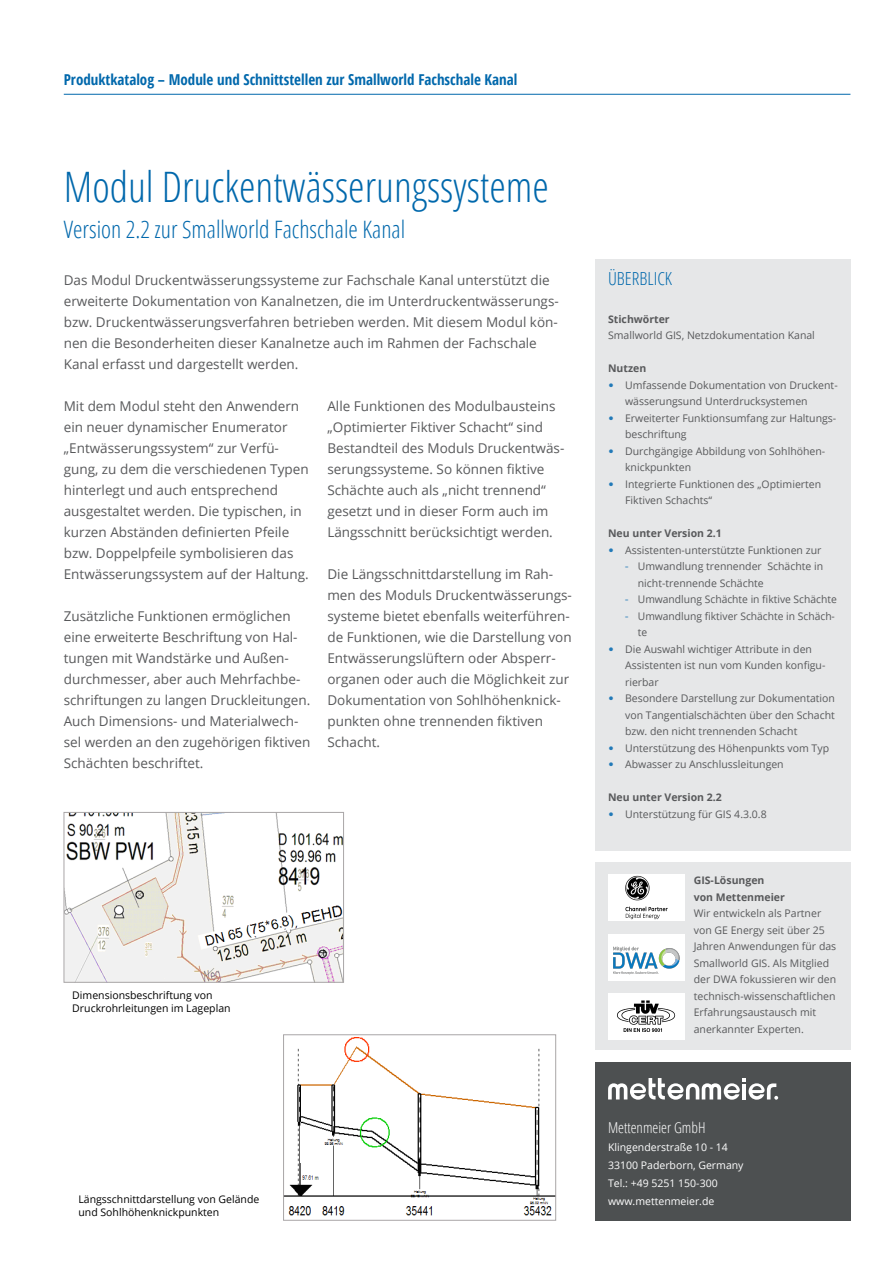
<style>
.page{position:relative;width:893px;height:1263px;background:#fff}
.page>*{position:absolute;margin:0;border:0;box-sizing:border-box;transform-origin:0 0}
.t1{font:300 condensed 42px "Open Sans";color:#0068ac}
.t2{font:300 condensed 24px "Open Sans";color:#0068ac}
.t3{font:300 condensed 18px "Open Sans";color:#0068ac}
.t4{font:700 condensed 15px "Open Sans";color:#0068ac}
.t5{font:300 condensed 15px "Open Sans";color:#fff}
.t6{font:13.5px/21px "Open Sans";color:#58595b}
.t7{font:10.5px/16.5px "Open Sans";color:#58595b}
.t8{font:10.5px/12.6px "Open Sans";color:#000}
.t9{font:10.5px/18px "Open Sans";color:#fff}
.t10{font:700 10.5px/16.5px "Open Sans";color:#58595b}
.s1{font-family:"Calibri";font-size:12px;color:#227ab8}
</style>
<div class="page">
<div style="left:595px;top:863px;width:255px;height:187px;background:#e6e7e8"></div>
<div style="left:595px;top:259px;width:255px;height:591px;background:#e6e7e8"></div>
<div style="left:595px;top:1062px;width:255px;height:158px;background:#4d5051"></div>
<svg style="left:608px;top:1078px;width:171px;height:22px"></svg>
<hr style="left:64px;top:94px;width:786px;height:1px;background:#0068ac">
<div style="left:608px;top:993px;width:77px;height:47px;background:#fff"></div>
<img style="left:617px;top:1000px;width:59px;height:32px">
<div style="left:608px;top:934px;width:77px;height:47px;background:#fff"></div>
<div style="left:608px;top:874px;width:77px;height:47px;background:#fff"></div>
<img style="left:625px;top:875px;width:43px;height:44px">
<img style="left:614px;top:946px;width:65px;height:29px">
<img style="left:66px;top:814px;width:276px;height:166px">
<div style="left:64px;top:812px;width:280px;height:170px;border:1px solid #a9a6a7"></div>
<img style="left:285px;top:1037px;width:269px;height:179px">
<div style="left:283px;top:1034px;width:273px;height:186px;border:1px solid #a9a6a7"></div>
<p class="t4" style="left:64px;top:69px;width:455px">Produktkatalog – Module und Schnittstellen zur Smallworld Fachschale Kanal</p>
<h1 class="t1" style="left:64px;top:158px;width:487px">Modul Druckentwässerungssysteme</h1>
<h2 class="t2" style="left:64px;top:213px;width:343px">Version 2.2 zur Smallworld Fachschale Kanal</h2>
<p class="t6" style="left:64px;top:269px;width:496px">Das Modul Druckentwässerungssysteme zur Fachschale Kanal unterstützt die erweiterte Dokumentation von Kanalnetzen, die im Unterdruckentwässerungs&shy;bzw. Druckentwässerungsverfahren betrieben werden. Mit diesem Modul kön&shy;nen die Besonderheiten dieser Kanalnetze auch im Rahmen der Fachschale Kanal erfasst und dargestellt werden.</p>
<p class="t6" style="left:64px;top:395px;width:246px">Mit dem Modul steht den Anwendern ein neuer dynamischer Enumerator „Entwässerungssystem“ zur Verfü&shy;gung, zu dem die verschiedenen Typen hinterlegt und auch entsprechend ausgestaltet werden. Die typischen, in kurzen Abständen definierten Pfeile bzw. Doppelpfeile symbolisieren das Entwässerungssystem auf der Haltung.</p>
<p class="t6" style="left:64px;top:605px;width:248px">Zusätzliche Funktionen ermöglichen eine erweiterte Beschriftung von Hal&shy;tungen mit Wandstärke und Außen&shy;durchmesser, aber auch Mehrfachbe&shy;schriftungen zu langen Druckleitungen.<br>Auch Dimensions- und Materialwech&shy;sel werden an den zugehörigen fiktiven Schächten beschriftet.</p>
<p class="t6" style="left:327px;top:395px;width:238px">Alle Funktionen des Modulbausteins „Optimierter Fiktiver Schacht“ sind Bestandteil des Moduls Druckentwäs&shy;serungssysteme. So können fiktive Schächte auch als „nicht trennend“ gesetzt und in dieser Form auch im Längsschnitt berücksichtigt werden.</p>
<p class="t6" style="left:327px;top:563px;width:246px">Die Längsschnittdarstellung im Rah&shy;men des Moduls Druckentwässerungs&shy;systeme bietet ebenfalls weiterführen&shy;de Funktionen, wie die Darstellung von Entwässerungslüftern oder Absperr&shy;organen oder auch die Möglichkeit zur Dokumentation von Sohlhöhenknick&shy;punkten ohne trennenden fiktiven Schacht.</p>
<p class="t8" style="left:72px;top:989px;width:160px">Dimensionsbeschriftung von<br>Druckrohrleitungen im Lageplan</p>
<p class="t8" style="left:78px;top:1192px;width:182px">Längsschnittdarstellung von Gelände und Sohlhöhenknickpunkten</p>
<h3 class="t3" style="left:608px;top:266px;width:66px">ÜBERBLICK</h3>
<p class="t10" style="left:608px;top:310px;width:63px">Stichwörter</p>
<p class="t7" style="left:608px;top:327px;width:208px">Smallworld GIS, Netzdokumentation Kanal</p>
<p class="t10" style="left:608px;top:360px;width:40px">Nutzen</p>
<p class="t7" style="left:625px;top:376px;width:214px;text-indent:-17px"><span class="s1">•</span> Umfassende Dokumentation von Druckent&shy;wässerungsund Unterdrucksystemen</p>
<p class="t7" style="left:625px;top:409px;width:213px;text-indent:-17px"><span class="s1">•</span> Erweiterter Funktionsumfang zur Haltungs&shy;beschriftung</p>
<p class="t7" style="left:625px;top:442px;width:202px;text-indent:-17px"><span class="s1">•</span> Durchgängige Abbildung von Sohlhöhen&shy;knickpunkten</p>
<p class="t7" style="left:625px;top:475px;width:198px;text-indent:-17px"><span class="s1">•</span> Integrierte Funktionen des „Optimierten<br>Fiktiven Schachts“</p>
<p class="t10" style="left:608px;top:525px;width:115px">Neu unter Version 2.1</p>
<p class="t7" style="left:608px;top:541px;width:215px"><span class="s1">•</span> Assistenten-unterstützte Funktionen zur</p>
<p class="t7" style="left:625px;top:558px;width:200px"><span class="s1">ෙ</span> Umwandlung trennender Schächte in</p>
<p class="t7" style="left:638px;top:574px;width:127px">nicht-trennende Schächte</p>
<p class="t7" style="left:625px;top:591px;width:213px"><span class="s1">ෙ</span> Umwandlung Schächte in fiktive Schächte</p>
<p class="t7" style="left:625px;top:607px;width:211px"><span class="s1">ෙ</span> Umwandlung fiktiver Schächte in Schäch-</p>
<p class="t7" style="left:638px;top:624px;width:11px">te</p>
<p class="t7" style="left:625px;top:640px;width:202px;text-indent:-17px"><span class="s1">•</span> Die Auswahl wichtiger Attribute in den<br>Assistenten ist nun vom Kunden konfigu&shy;rierbar</p>
<p class="t7" style="left:625px;top:690px;width:211px;text-align:justify;text-indent:-17px"><span class="s1">•</span> Besondere Darstellung zur Dokumentation von Tangentialschächten über den Schacht bzw. den nicht trennenden Schacht</p>
<p class="t7" style="left:608px;top:739px;width:223px"><span class="s1">•</span> Unterstützung des Höhenpunkts vom Typ</p>
<p class="t7" style="left:608px;top:756px;width:177px"><span class="s1">•</span> Abwasser zu Anschlussleitungen</p>
<p class="t10" style="left:608px;top:789px;width:115px">Neu unter Version 2.2</p>
<p class="t7" style="left:608px;top:805px;width:160px"><span class="s1">•</span> Unterstützung für GIS 4.3.0.8</p>
<p class="t10" style="left:694px;top:872px;width:93px">GIS-Lösungen von Mettenmeier</p>
<p class="t7" style="left:694px;top:905px;width:144px">Wir entwickeln als Partner von GE Energy seit über 25<br>Jahren Anwendungen für das<br>Smallworld GIS. Als Mitglied der DWA fokussieren wir den technisch-wissenschaftlichen<br>Erfahrungsaustausch mit anerkannter Experten.</p>
<p class="t5" style="left:608px;top:1117px;width:99px">Mettenmeier GmbH</p>
<p class="t9" style="left:608px;top:1137px;width:137px">Klingenderstraße 10 - 14<br>33100 Paderborn, Germany<br>Tel.: +49 5251 150-300 www.mettenmeier.de</p>
</div>
